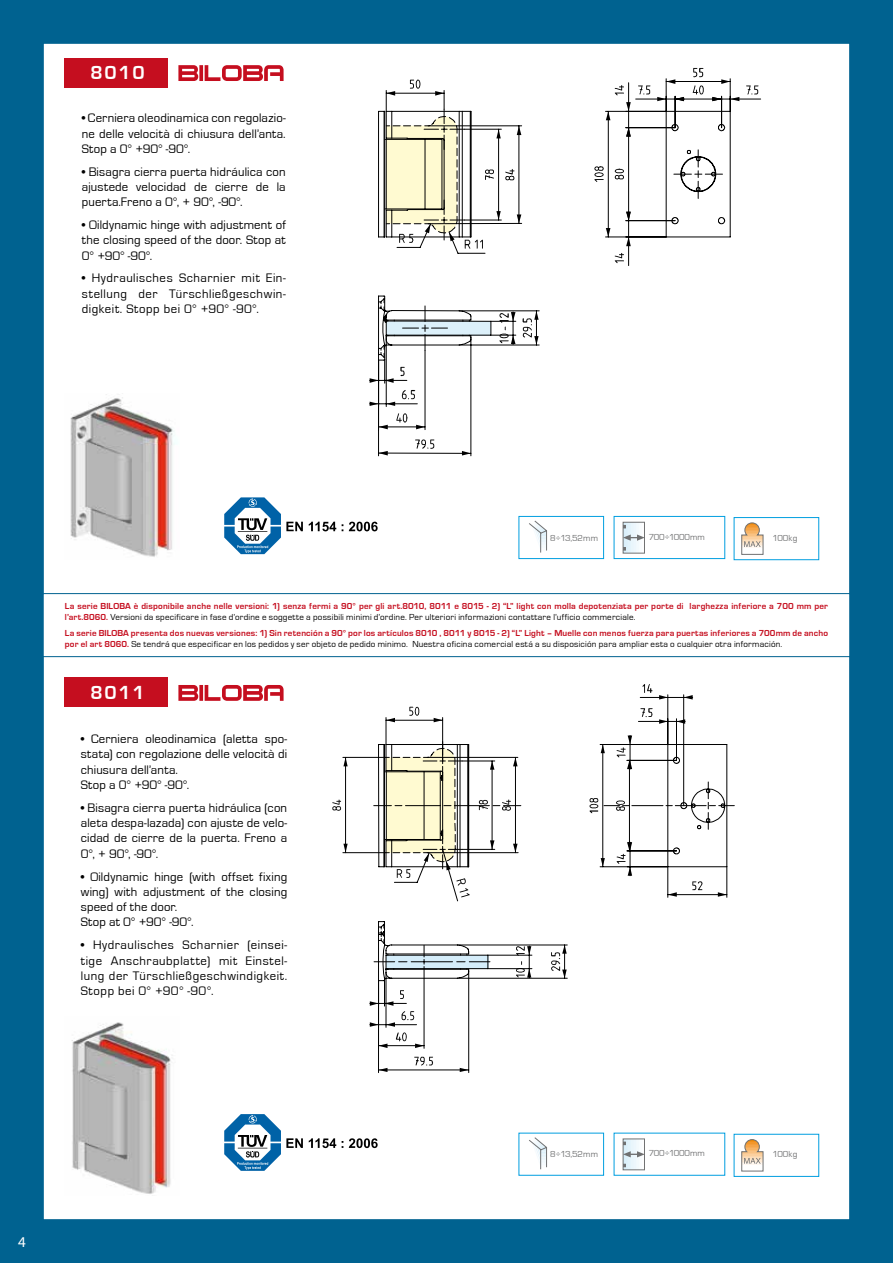
<style>
.page{position:relative;width:893px;height:1263px;background:#006290}
.page>*{position:absolute;margin:0;border:0;box-sizing:border-box;transform-origin:0 0}
.t1{font:700 19.5px "Eurostile";letter-spacing:.09em;color:#fff}
.t2{font:15px "Myriad Pro";color:#fff}
.t3{font:12.75px/15.3px "Eurostile";letter-spacing:.015em;color:#000;text-align:justify}
.t4{font:700 9px/10.5px "Eurostile";letter-spacing:.02em;color:#c50e1f}
.t5{font:9px "Eurostile";letter-spacing:-.01em;color:#707172}
.s1{font-weight:400;color:#000}
</style>
<div class="page">
<div style="left:43px;top:43px;width:807px;height:1177px;background:#fff;border:1px solid #006290"></div>
<div style="left:65px;top:58px;width:103px;height:29px;background:#c50e1f"></div>
<div style="left:65px;top:678px;width:103px;height:29px;background:#c50e1f"></div>
<img style="left:70px;top:394px;width:107px;height:163px">
<img style="left:71px;top:1022px;width:102px;height:172px">
<hr style="left:624px;top:1139px;width:2px;height:31px;background:#d7eefa">
<hr style="left:626px;top:1139px;width:1px;height:31px;background:#dcf0fa">
<hr style="left:627px;top:1139px;width:2px;height:31px;background:#def1fb">
<hr style="left:629px;top:1139px;width:1px;height:31px;background:#e2f3fb">
<hr style="left:630px;top:1139px;width:2px;height:31px;background:#e4f4fc">
<hr style="left:631px;top:1139px;width:2px;height:31px;background:#e9f6fc">
<hr style="left:633px;top:1139px;width:1px;height:31px;background:#ebf6fc">
<hr style="left:634px;top:1139px;width:2px;height:31px;background:#edf7fd">
<hr style="left:636px;top:1139px;width:1px;height:31px;background:#f1f9fd">
<hr style="left:637px;top:1139px;width:2px;height:31px;background:#f3fafd">
<hr style="left:639px;top:1139px;width:1px;height:31px;background:#f7fcfe">
<hr style="left:640px;top:1139px;width:2px;height:31px;background:#f9fcfe">
<div style="left:623px;top:1138px;width:22px;height:32px;border:1px solid #707172"></div>
<svg style="left:623px;top:1151px;width:22px;height:6px"></svg>
<svg style="left:741px;top:1139px;width:23px;height:33px"></svg>
<svg style="left:529px;top:1137px;width:18px;height:33px"></svg>
<hr style="left:624px;top:522px;width:2px;height:31px;background:#d7eefa">
<hr style="left:626px;top:522px;width:1px;height:31px;background:#dcf0fa">
<hr style="left:627px;top:522px;width:2px;height:31px;background:#def1fb">
<hr style="left:629px;top:522px;width:1px;height:31px;background:#e2f3fb">
<hr style="left:630px;top:522px;width:2px;height:31px;background:#e4f4fc">
<hr style="left:631px;top:522px;width:2px;height:31px;background:#e9f6fc">
<hr style="left:633px;top:522px;width:1px;height:31px;background:#ebf6fc">
<hr style="left:634px;top:522px;width:2px;height:31px;background:#edf7fd">
<hr style="left:636px;top:522px;width:1px;height:31px;background:#f1f9fd">
<hr style="left:637px;top:522px;width:2px;height:31px;background:#f3fafd">
<hr style="left:639px;top:522px;width:1px;height:31px;background:#f7fcfe">
<hr style="left:640px;top:522px;width:2px;height:31px;background:#f9fcfe">
<div style="left:623px;top:522px;width:22px;height:31px;border:1px solid #707172"></div>
<svg style="left:623px;top:534px;width:22px;height:7px"></svg>
<div style="left:734px;top:517px;width:85px;height:43px;border:1px solid #009ee0"></div>
<svg style="left:741px;top:522px;width:23px;height:33px"></svg>
<div style="left:519px;top:516px;width:85px;height:43px;border:1px solid #009ee0"></div>
<svg style="left:529px;top:520px;width:18px;height:33px"></svg>
<div style="left:614px;top:516px;width:111px;height:43px;border:1px solid #009ee0"></div>
<svg style="left:224px;top:497px;width:154px;height:57px"></svg>
<svg style="left:224px;top:1114px;width:154px;height:57px"></svg>
<div style="left:386px;top:321px;width:105px;height:14px;background:#dcf0fa"></div>
<svg style="left:370px;top:402px;width:8px;height:4px"></svg>
<svg style="left:387px;top:402px;width:8px;height:4px"></svg>
<svg style="left:379px;top:425px;width:9px;height:4px"></svg>
<svg style="left:416px;top:425px;width:9px;height:4px"></svg>
<svg style="left:379px;top:451px;width:9px;height:4px"></svg>
<svg style="left:462px;top:451px;width:9px;height:4px"></svg>
<hr style="left:628px;top:212px;width:1px;height:54px;background:#000">
<hr style="left:459px;top:345px;width:80px;height:1px;background:#000">
<hr style="left:459px;top:311px;width:80px;height:1px;background:#000">
<hr style="left:471px;top:338px;width:1px;height:118px;background:#000">
<hr style="left:378px;top:360px;width:1px;height:96px;background:#000">
<hr style="left:379px;top:453px;width:92px;height:1px;background:#000">
<hr style="left:425px;top:351px;width:1px;height:79px;background:#000">
<hr style="left:379px;top:427px;width:46px;height:1px;background:#000">
<hr style="left:386px;top:335px;width:1px;height:72px;background:#000">
<hr style="left:370px;top:404px;width:47px;height:1px;background:#000">
<hr style="left:378px;top:111px;width:1px;height:126px;background:#000">
<hr style="left:386px;top:321px;width:105px;height:1px;background:#000">
<hr style="left:386px;top:335px;width:105px;height:1px;background:#000">
<svg style="left:386px;top:79px;width:375px;height:174px"></svg>
<svg style="left:666px;top:111px;width:64px;height:126px"></svg>
<svg style="left:402px;top:390px;width:13px;height:9px"></svg>
<svg style="left:396px;top:413px;width:12px;height:10px"></svg>
<svg style="left:415px;top:439px;width:20px;height:10px"></svg>
<svg style="left:491px;top:312px;width:25px;height:32px"></svg>
<svg style="left:523px;top:311px;width:16px;height:34px"></svg>
<svg style="left:615px;top:253px;width:9px;height:10px"></svg>
<svg style="left:594px;top:166px;width:10px;height:16px"></svg>
<svg style="left:370px;top:296px;width:101px;height:87px"></svg>
<svg style="left:693px;top:68px;width:10px;height:9px"></svg>
<svg style="left:693px;top:85px;width:11px;height:9px"></svg>
<svg style="left:746px;top:85px;width:12px;height:9px"></svg>
<svg style="left:410px;top:80px;width:11px;height:9px"></svg>
<svg style="left:379px;top:109px;width:142px;height:140px"></svg>
<svg style="left:638px;top:85px;width:12px;height:9px"></svg>
<svg style="left:615px;top:85px;width:9px;height:10px"></svg>
<svg style="left:615px;top:169px;width:9px;height:10px"></svg>
<svg style="left:379px;top:1068px;width:8px;height:4px"></svg>
<svg style="left:460px;top:1068px;width:8px;height:4px"></svg>
<svg style="left:668px;top:892px;width:9px;height:5px"></svg>
<svg style="left:718px;top:892px;width:9px;height:5px"></svg>
<svg style="left:684px;top:695px;width:9px;height:4px"></svg>
<svg style="left:659px;top:695px;width:8px;height:4px"></svg>
<hr style="left:727px;top:867px;width:1px;height:30px;background:#000">
<hr style="left:667px;top:867px;width:1px;height:30px;background:#000">
<hr style="left:668px;top:894px;width:59px;height:1px;background:#000">
<hr style="left:468px;top:971px;width:1px;height:101px;background:#000">
<hr style="left:378px;top:981px;width:1px;height:91px;background:#000">
<hr style="left:378px;top:1070px;width:91px;height:1px;background:#000">
<hr style="left:457px;top:978px;width:110px;height:1px;background:#000">
<hr style="left:457px;top:945px;width:110px;height:1px;background:#000">
<hr style="left:488px;top:968px;width:44px;height:1px;background:#000">
<hr style="left:488px;top:955px;width:44px;height:1px;background:#000">
<svg style="left:343px;top:717px;width:334px;height:165px"></svg>
<hr style="left:627px;top:760px;width:49px;height:1px;background:#000">
<hr style="left:627px;top:744px;width:41px;height:1px;background:#000">
<hr style="left:638px;top:721px;width:47px;height:1px;background:#000">
<hr style="left:667px;top:695px;width:1px;height:49px;background:#000">
<hr style="left:683px;top:695px;width:1px;height:111px;background:#000">
<hr style="left:640px;top:697px;width:53px;height:1px;background:#000">
<svg style="left:659px;top:719px;width:75px;height:148px"></svg>
<svg style="left:414px;top:1057px;width:19px;height:8px"></svg>
<svg style="left:692px;top:881px;width:11px;height:9px"></svg>
<svg style="left:551px;top:945px;width:16px;height:33px"></svg>
<svg style="left:409px;top:707px;width:10px;height:9px"></svg>
<svg style="left:604px;top:800px;width:25px;height:11px"></svg>
<svg style="left:617px;top:842px;width:15px;height:34px"></svg>
<svg style="left:590px;top:798px;width:8px;height:15px"></svg>
<svg style="left:332px;top:800px;width:9px;height:11px"></svg>
<svg style="left:642px;top:684px;width:10px;height:9px"></svg>
<svg style="left:640px;top:708px;width:12px;height:9px"></svg>
<svg style="left:617px;top:735px;width:15px;height:34px"></svg>
<svg style="left:370px;top:741px;width:161px;height:307px"></svg>
<svg style="left:178px;top:65px;width:106px;height:16px"></svg>
<svg style="left:178px;top:685px;width:106px;height:16px"></svg>
<div style="left:43px;top:593px;width:807px;height:64px;border:1px solid #006290"></div>
<h1 class="t1" style="left:90px;top:62px;width:56px">8010</h1>
<p class="t3" style="left:82px;top:111px;width:205px">• Cerniera oleodinamica con regolazio&shy;ne delle velocità di chiusura dell’anta.<br>Stop a 0° +90° -90°.</p>
<p class="t3" style="left:82px;top:164px;width:205px">• Bisagra cierra puerta hidráulica con ajustede velocidad de cierre de la puerta.Freno a 0°, + 90°, -90°.</p>
<p class="t3" style="left:82px;top:217px;width:205px">• Oildynamic hinge with adjustment of the closing speed of the door. Stop at 0° +90° -90°.</p>
<p class="t3" style="left:82px;top:271px;width:205px">• Hydraulisches Scharnier mit Ein&shy;stellung der Türschließgeschwin&shy;digkeit. Stopp bei 0° +90° -90°.</p>
<p class="t5" style="left:550px;top:533px;width:49px">8÷13,52mm</p>
<p class="t5" style="left:649px;top:532px;width:58px">700÷1000mm</p>
<p class="t5" style="left:772px;top:533px;width:26px">100kg</p>
<p class="t4" style="left:65px;top:601px;width:765px">La serie BILOBA è disponibile anche nelle versioni: 1) senza fermi a 90° per gli art.8010, 8011 e 8015 - 2) “L” light con molla depotenziata per porte di larghezza inferiore a 700 mm per l’art.8060. <span class="s1">Versioni da specificare in fase d’ordine e soggette a possibili minimi d’ordine. Per ulteriori informazioni contattare l’ufficio commerciale.</span></p>
<p class="t4" style="left:65px;top:628px;width:765px">La serie BILOBA presenta dos nuevas versiones: 1) Sin retención a 90° por los artículos 8010 , 8011 y 8015 - 2) “L” Light – Muelle con menos fuerza para puertas inferiores a 700mm de ancho por el art 8060. <span class="s1">Se tendrá que especificar en los pedidos y ser objeto de pedido minimo. Nuestra oficina comercial está a su disposición para ampliar esta o cualquier otra información.</span></p>
<h1 class="t1" style="left:90px;top:682px;width:56px">8011</h1>
<p class="t3" style="left:81px;top:731px;width:208px;text-align:left">• Cerniera oleodinamica (aletta spo&shy;stata) con regolazione delle velocità di chiusura dell’anta.<br>Stop a 0° +90° -90°.</p>
<p class="t3" style="left:81px;top:800px;width:208px">• Bisagra cierra puerta hidráulica (con aleta despa-lazada) con ajuste de velo&shy;cidad de cierre de la puerta. Freno a 0°, + 90°, -90°.</p>
<p class="t3" style="left:81px;top:869px;width:208px;text-align:left">• Oildynamic hinge (with offset fixing wing) with adjustment of the closing speed of the door.<br>Stop at 0° +90° -90°.</p>
<p class="t3" style="left:81px;top:938px;width:208px">• Hydraulisches Scharnier (einsei&shy;tige Anschraubplatte) mit Einstel&shy;lung der Türschließgeschwindigkeit.<br>Stopp bei 0° +90° -90°.</p>
<p class="t2" style="left:18px;top:1232px;width:9px">4</p>
<p class="t5" style="left:550px;top:1149px;width:49px">8÷13,52mm</p>
<p class="t5" style="left:649px;top:1148px;width:58px">700÷1000mm</p>
<p class="t5" style="left:772px;top:1150px;width:26px">100kg</p>
</div>
